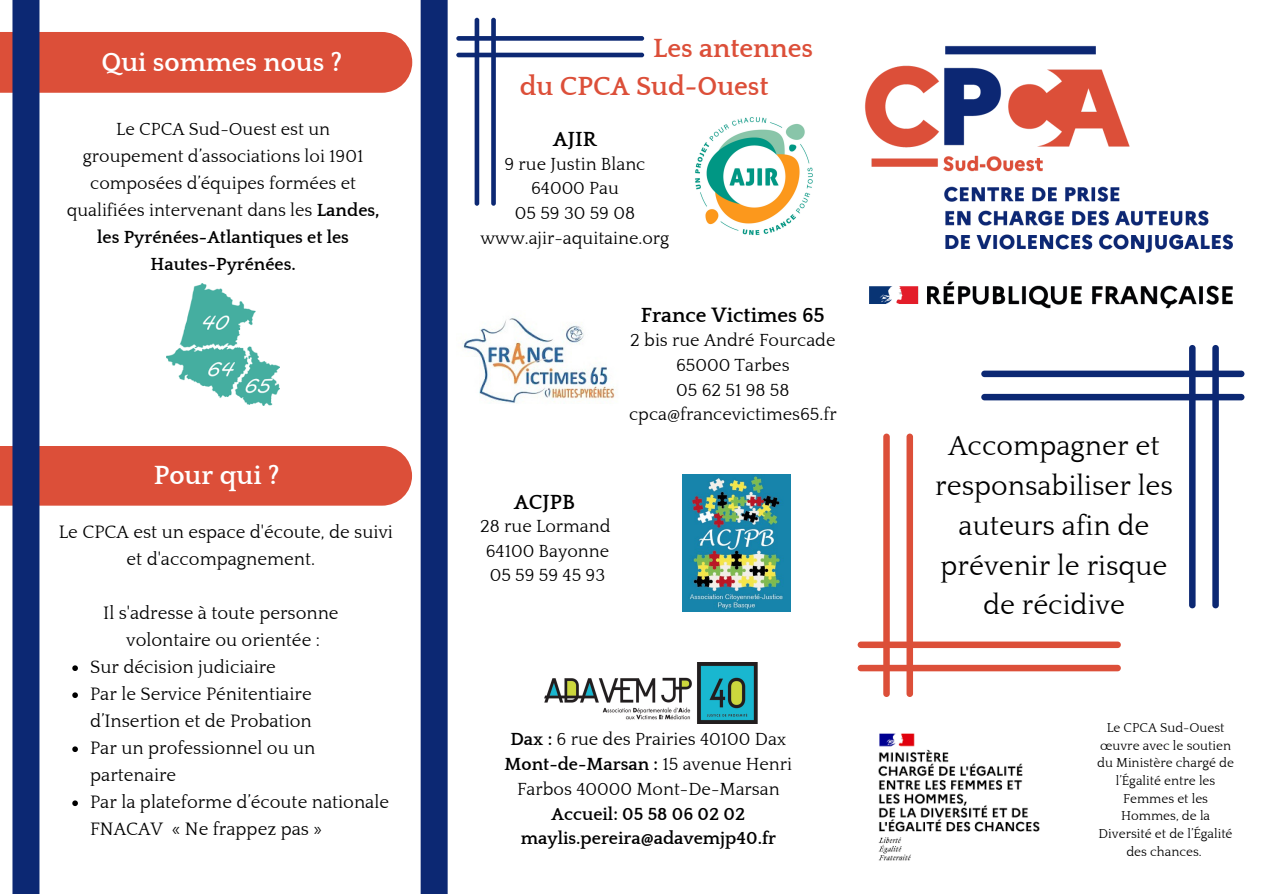
<style>
.page{position:relative;width:1263px;height:894px;background:#fff}
.page>*{position:absolute;margin:0;border:0;box-sizing:border-box;transform-origin:0 0}
.t1{font:28.5px/39.8px "Quattrocento";color:#000;text-align:center}
.t2{font:700 27px/37.3px "Quattrocento";color:#dc4f39}
.t3{font:700 27px "Quattrocento";color:#fff}
.t4{font:700 21px "Quattrocento";color:#000}
.t5{font:18.45px/27px "Quattrocento";color:#000;text-align:center}
.t6{font:18px/24.8px "Quattrocento";color:#000;text-align:center}
.t7{font:700 18px/24.8px "Quattrocento";color:#000;text-align:center}
.t8{font:13.2px/17.5px "Quattrocento";color:#000;text-align:center}
.s1{font-weight:700}
</style>
<div class="page">
<img style="left:865px;top:45px;width:368px;height:264px">
<img style="left:878px;top:733px;width:162px;height:128px">
<div style="left:0;top:446px;width:412px;height:59px;background:#dc4f39"></div>
<div style="left:0;top:32px;width:412px;height:61px;background:#dc4f39"></div>
<svg style="left:858px;top:433px;width:263px;height:263px"></svg>
<svg style="left:981px;top:345px;width:263px;height:263px"></svg>
<img style="left:167px;top:284px;width:112px;height:121px">
<div style="left:12px;top:0;width:27px;height:893px;background:#0c2873"></div>
<div style="left:421px;top:0;width:27px;height:893px;background:#0c2873"></div>
<svg style="left:72px;top:665px;width:6px;height:5px"></svg>
<svg style="left:72px;top:692px;width:6px;height:5px"></svg>
<svg style="left:72px;top:746px;width:6px;height:5px"></svg>
<svg style="left:72px;top:800px;width:6px;height:5px"></svg>
<svg style="left:456px;top:18px;width:188px;height:188px"></svg>
<img style="left:695px;top:117px;width:118px;height:119px">
<img style="left:462px;top:318px;width:153px;height:86px">
<img style="left:682px;top:474px;width:108px;height:137px">
<img style="left:545px;top:662px;width:212px;height:61px">
<h2 class="t3" style="left:101px;top:48px;width:242px">Qui sommes nous ?</h2>
<p class="t6" style="left:67px;top:116px;width:314px;line-height:27px">Le CPCA Sud-Ouest est un groupement d’associations loi 1901 composées d’équipes formées et qualifiées intervenant dans les <span class="s1">Landes, les Pyrénées-Atlantiques et les<br>Hautes-Pyrénées.</span></p>
<h2 class="t3" style="left:154px;top:460px;width:127px">Pour qui ?</h2>
<p class="t5" style="left:59px;top:519px;width:336px">Le CPCA est un espace d'écoute, de suivi et d'accompagnement.</p>
<p class="t5" style="left:103px;top:600px;width:237px">Il s'adresse à toute personne volontaire ou orientée :</p>
<p class="t5" style="left:90px;top:654px;width:300px;text-align:left">Sur décision judiciaire<br>Par le Service Pénitentiaire d’Insertion et de Probation<br>Par un professionnel ou un partenaire<br>Par la plateforme d’écoute nationale<br>FNACAV « Ne frappez pas »</p>
<h2 class="t2" style="left:520px;top:31px;width:295px;text-indent:133px">Les antennes du CPCA Sud-Ouest</h2>
<p class="t4" style="left:553px;top:129px;width:45px">AJIR</p>
<p class="t6" style="left:481px;top:152px;width:190px">9 rue Justin Blanc<br>64000 Pau<br>05 59 30 59 08 www.ajir-aquitaine.org</p>
<p class="t4" style="left:641px;top:304px;width:185px">France Victimes 65</p>
<p class="t6" style="left:629px;top:328px;width:209px">2 bis rue André Fourcade<br>65000 Tarbes<br>05 62 51 98 58 cpca@francevictimes65.fr</p>
<p class="t4" style="left:514px;top:490px;width:62px">ACJPB</p>
<p class="t6" style="left:480px;top:514px;width:132px">28 rue Lormand<br>64100 Bayonne<br>05 59 59 45 93</p>
<p class="t6" style="left:505px;top:727px;width:289px"><span class="s1">Dax :</span> 6 rue des Prairies 40100 Dax<br><span class="s1">Mont-de-Marsan :</span> 15 avenue Henri<br>Farbos 40000 Mont-De-Marsan</p>
<p class="t7" style="left:521px;top:801px;width:257px">Accueil: 05 58 06 02 02 maylis.pereira@adavemjp40.fr</p>
<h1 class="t1" style="left:935px;top:427px;width:239px">Accompagner et responsabiliser les auteurs afin de prévenir le risque de récidive</h1>
<p class="t8" style="left:1097px;top:719px;width:139px">Le CPCA Sud-Ouest œuvre avec le soutien du Ministère chargé de l’Égalité entre les<br>Femmes et les<br>Hommes, de la<br>Diversité et de l’Égalité des chances.</p>
</div>
